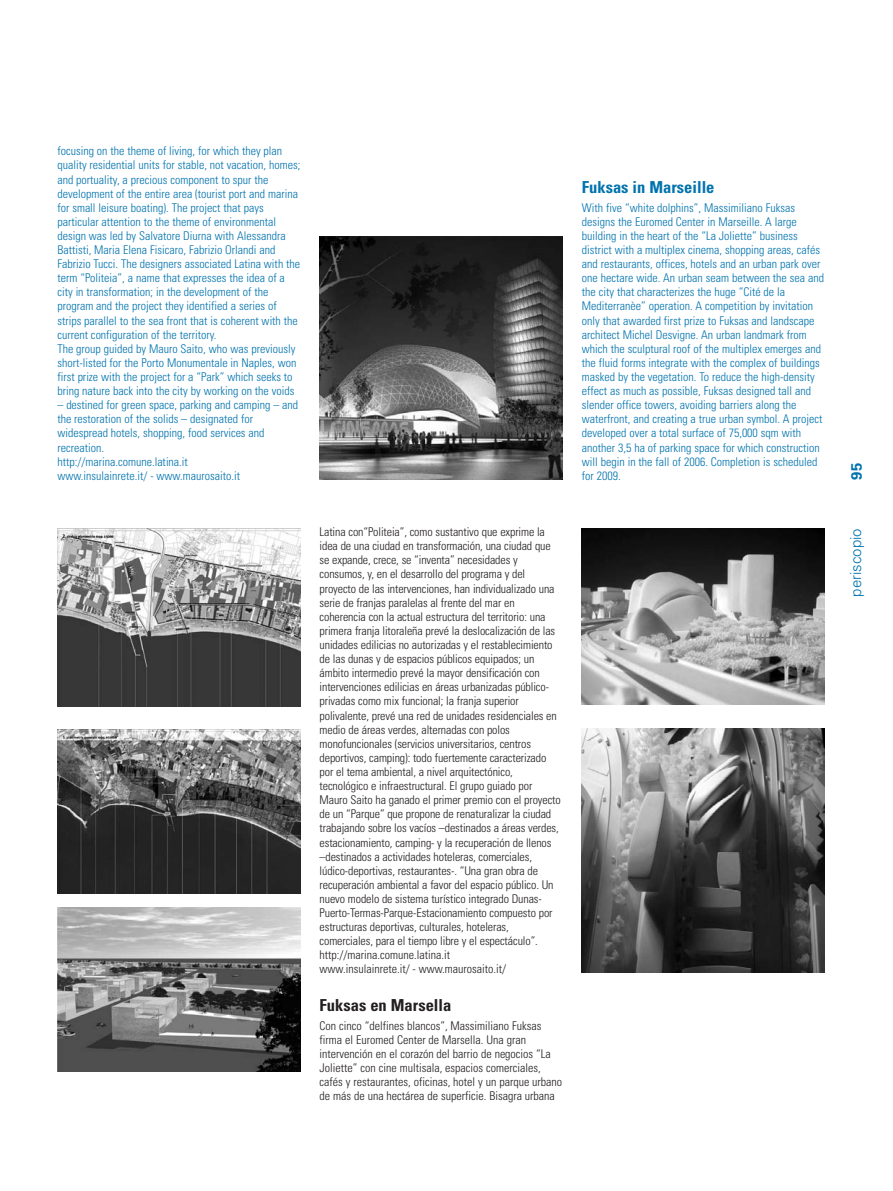
<style>
.page{position:relative;width:893px;height:1191px;background:#fff}
.page>*{position:absolute;margin:0;border:0;box-sizing:border-box;transform-origin:0 0}
.t1{font:700 condensed 16.5px "Univers";color:#0073ae}
.t2{font:700 condensed 16.5px "Univers";color:#231f20}
.t3{font:300 15px "Univers";color:#0073ae}
.t4{font:700 15px "Univers";color:#0073ae}
.t5{font:300 condensed 12px/14.1px "Univers";color:#0073ae}
.t6{font:300 condensed 12px/14.1px "Univers";letter-spacing:-.01em;color:#231f20}
</style>
<div class="page">
<img style="left:57px;top:528px;width:243px;height:178px">
<img style="left:320px;top:237px;width:243px;height:243px">
<img style="left:582px;top:729px;width:243px;height:243px">
<img style="left:582px;top:528px;width:243px;height:177px">
<img style="left:57px;top:729px;width:243px;height:164px">
<img style="left:57px;top:907px;width:243px;height:164px">
<p class="t5" style="left:57px;top:145px;width:244px">focusing on the theme of living, for which they plan quality residential units for stable, not vacation, homes; and portuality, a precious component to spur the development of the entire area (tourist port and marina for small leisure boating). The project that pays particular attention to the theme of environmental design was led by Salvatore Diurna with Alessandra Battisti, Maria Elena Fisicaro, Fabrizio Orlandi and Fabrizio Tucci. The designers associated Latina with the term “Politeia”, a name that expresses the idea of a city in transformation; in the development of the program and the project they identified a series of strips parallel to the sea front that is coherent with the current configuration of the territory.<br>The group guided by Mauro Saito, who was previously short-listed for the Porto Monumentale in Naples, won first prize with the project for a “Park” which seeks to bring nature back into the city by working on the voids</p>
<p class="t5" style="left:57px;top:399px;width:242px">– destined for green space, parking and camping – and the restoration of the solids – designated for widespread hotels, shopping, food services and recreation.<br>http://marina.comune.latina.it<br>www.insulainrete.it/ - www.maurosaito.it</p>
<p class="t6" style="left:320px;top:526px;width:243px">Latina con“Politeia”, como sustantivo que exprime la idea de una ciudad en transformación, una ciudad que se expande, crece, se “inventa” necesidades y consumos, y, en el desarrollo del programa y del proyecto de las intervenciones, han individualizado una serie de franjas paralelas al frente del mar en coherencia con la actual estructura del territorio: una primera franja litoraleña prevé la deslocalización de las unidades edilicias no autorizadas y el restablecimiento de las dunas y de espacios públicos equipados; un ámbito intermedio prevé la mayor densificación con intervenciones edilicias en áreas urbanizadas público&shy;privadas como mix funcional; la franja superior polivalente, prevé una red de unidades residenciales en medio de áreas verdes, alternadas con polos monofuncionales (servicios universitarios, centros deportivos, camping): todo fuertemente caracterizado por el tema ambiental, a nivel arquitectónico, tecnológico e infraestructural. El grupo guiado por Mauro Saito ha ganado el primer premio con el proyecto de un “Parque” que propone de renaturalizar la ciudad trabajando sobre los vacíos –destinados a áreas verdes, estacionamiento, camping- y la recuperación de llenos –destinados a actividades hoteleras, comerciales, lúdico-deportivas, restaurantes-. “Una gran obra de recuperación ambiental a favor del espacio público. Un nuevo modelo de sistema turístico integrado Dunas-Puerto-Termas-Parque-Estacionamiento compuesto por estructuras deportivas, culturales, hoteleras, comerciales, para el tiempo libre y el espectáculo”. http://marina.comune.latina.it<br>www.insulainrete.it/ - www.maurosaito.it/</p>
<h1 class="t2" style="left:320px;top:999px;width:133px">Fuksas en Marsella</h1>
<p class="t6" style="left:320px;top:1019px;width:244px">Con cinco “delfines blancos”, Massimiliano Fuksas firma el Euromed Center de Marsella. Una gran intervención en el corazón del barrio de negocios “La Joliette” con cine multisala, espacios comerciales, cafés y restaurantes, oficinas, hotel y un parque urbano de más de una hectárea de superficie. Bisagra urbana</p>
<h1 class="t1" style="left:582px;top:181px;width:134px">Fuksas in Marseille</h1>
<p class="t5" style="left:582px;top:201px;width:244px">With five “white dolphins”, Massimiliano Fuksas designs the Euromed Center in Marseille. A large building in the heart of the “La Joliette” business district with a multiplex cinema, shopping areas, cafés and restaurants, offices, hotels and an urban park over one hectare wide. An urban seam between the sea and the city that characterizes the huge “Cité de la Mediterranèe” operation. A competition by invitation only that awarded first prize to Fuksas and landscape architect Michel Desvigne. An urban landmark from which the sculptural roof of the multiplex emerges and the fluid forms integrate with the complex of buildings masked by the vegetation. To reduce the high-density effect as much as possible, Fuksas designed tall and slender office towers, avoiding barriers along the waterfront, and creating a true urban symbol. A project developed over a total surface of 75,000 sqm with another 3,5 ha of parking space for which construction will begin in the fall of 2006. Completion is scheduled for 2009.</p>
<p class="t4" style="left:851px;top:480px;width:19px;rotate:-90deg">95</p>
<p class="t3" style="left:850px;top:596px;width:70px;rotate:-90deg">periscopio</p>
</div>
